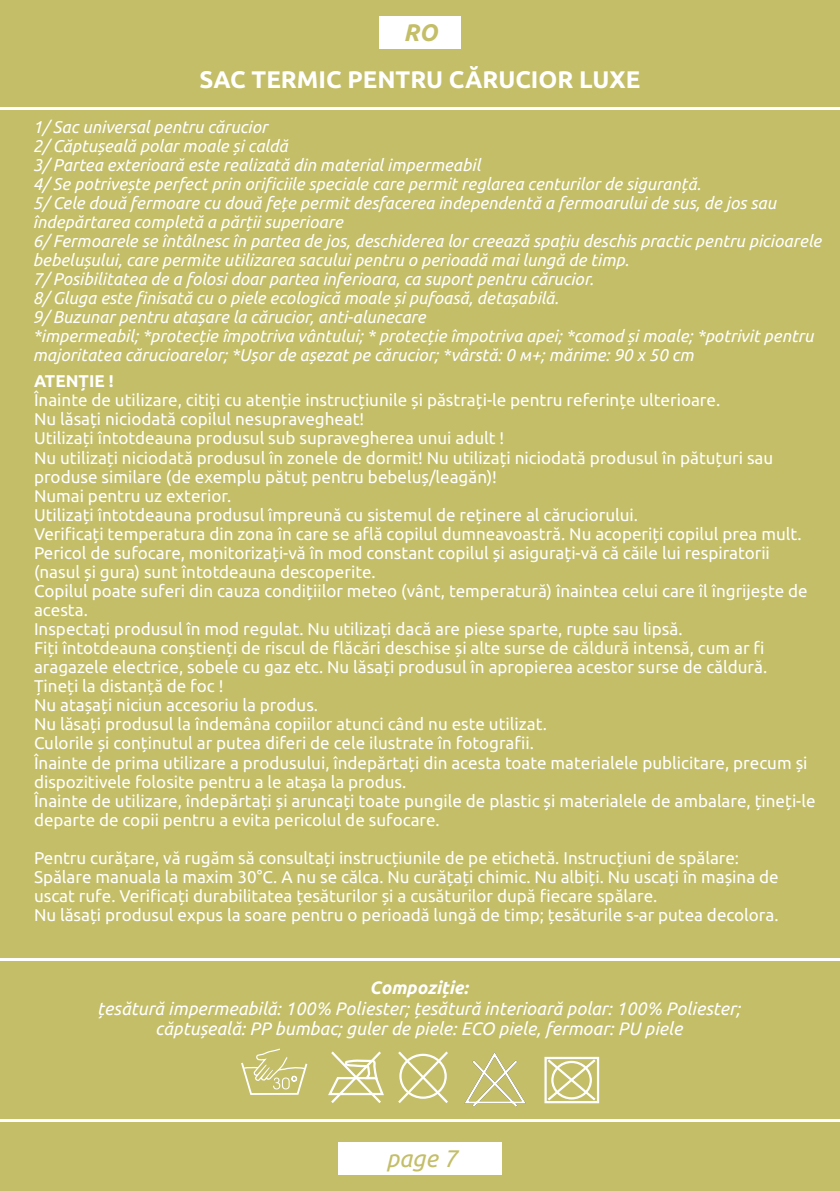
<style>
.page{position:relative;width:840px;height:1191px;background:#fff}
.page>*{position:absolute;margin:0;border:0;box-sizing:border-box;transform-origin:0 0}
.t1{font:700 24px "Ubuntu";color:#fff}
.t2{font:italic 24px "Ubuntu";color:#c3be67}
.t3{font:italic 700 24px "Ubuntu";color:#c3be67}
.t4{font:italic 18px/20.2px "Ubuntu";color:#fff;text-align:center}
.t5{font:italic 700 18px "Ubuntu";color:#fff}
.t6{font:17px/19px "Ubuntu";color:#fff}
.t7{font:italic 17px/19px "Ubuntu";color:#fff}
.t8{font:700 17px "Ubuntu";color:#fff}
</style>
<div class="page">
<div style="left:0;top:0;width:839px;height:1191px;background:#c3be67"></div>
<div style="left:379px;top:16px;width:82px;height:33px;background:#fff"></div>
<div style="left:338px;top:1142px;width:164px;height:32px;background:#fff"></div>
<hr style="left:0;top:1119px;width:839px;height:3px;background:#fff">
<hr style="left:0;top:107px;width:839px;height:3px;background:#fff">
<hr style="left:0;top:958px;width:839px;height:3px;background:#fff">
<svg style="left:241px;top:1048px;width:67px;height:47px"></svg>
<svg style="left:464px;top:1052px;width:62px;height:55px"></svg>
<div style="left:544px;top:1056px;width:55px;height:47px;border:2px solid #fff"></div>
<svg style="left:545px;top:1057px;width:52px;height:45px"></svg>
<svg style="left:328px;top:1051px;width:56px;height:52px"></svg>
<svg style="left:398px;top:1051px;width:50px;height:52px"></svg>
<h1 class="t3" style="left:403px;top:22px;width:35px">RO</h1>
<h1 class="t1" style="left:199px;top:70px;width:442px">SAC TERMIC PENTRU CĂRUCIOR LUXE</h1>
<p class="t7" style="left:33px;top:118px;width:789px">1/ Sac universal pentru cărucior<br>2/ Căptușeală polar moale și caldă<br>3/ Partea exterioară este realizată din material impermeabil<br>4/ Se potrivește perfect prin orificiile speciale care permit reglarea centurilor de siguranță.<br>5/ Cele două fermoare cu două fețe permit desfacerea independentă a fermoarului de sus, de jos sau îndepărtarea completă a părții superioare<br>6/ Fermoarele se întâlnesc în partea de jos, deschiderea lor creează spațiu deschis practic pentru picioarele bebelușului, care permite utilizarea sacului pentru o perioadă mai lungă de timp.<br>7/ Posibilitatea de a folosi doar partea inferioara, ca suport pentru cărucior.<br>8/ Gluga este finisată cu o piele ecologică moale și pufoasă, detașabilă.<br>9/ Buzunar pentru atașare la cărucior, anti-alunecare<br>*impermeabil; *protecție împotriva vântului; * protecție împotriva apei; *comod și moale; *potrivit pentru majoritatea cărucioarelor; *Ușor de așezat pe cărucior; *vârstă: 0 м+; mărime: 90 х 50 cm</p>
<p class="t8" style="left:34px;top:374px;width:81px">ATENȚIE !</p>
<p class="t6" style="left:34px;top:392px;width:782px">Înainte de utilizare, citiți cu atenție instrucțiunile și păstrați-le pentru referințe ulterioare.<br>Nu lăsați niciodată copilul nesupravegheat!<br>Utilizați întotdeauna produsul sub supravegherea unui adult !<br>Nu utilizați niciodată produsul în zonele de dormit! Nu utilizați niciodată produsul în pătuțuri sau produse similare (de exemplu pătuț pentru bebeluș/leagăn)!<br>Numai pentru uz exterior.<br>Utilizați întotdeauna produsul împreună cu sistemul de reținere al căruciorului.<br>Verificați temperatura din zona în care se află copilul dumneavoastră. Nu acoperiți copilul prea mult.<br>Pericol de sufocare, monitorizați-vă în mod constant copilul și asigurați-vă că căile lui respiratorii (nasul și gura) sunt întotdeauna descoperite.<br>Copilul poate suferi din cauza condițiilor meteo (vânt, temperatură) înaintea celui care îl îngrijește de acesta.<br>Inspectați produsul în mod regulat. Nu utilizați dacă are piese sparte, rupte sau lipsă.<br>Fiți întotdeauna conștienți de riscul de flăcări deschise și alte surse de căldură intensă, cum ar fi aragazele electrice, sobele cu gaz etc. Nu lăsați produsul în apropierea acestor surse de căldură.<br>Țineți la distanță de foc !<br>Nu atașați niciun accesoriu la produs.<br>Nu lăsați produsul la îndemâna copiilor atunci când nu este utilizat.<br>Culorile și conținutul ar putea diferi de cele ilustrate în fotografii.<br>Înainte de prima utilizare a produsului, îndepărtați din acesta toate materialele publicitare, precum și dispozitivele folosite pentru a le atașa la produs.<br>Înainte de utilizare, îndepărtați și aruncați toate pungile de plastic și materialele de ambalare, țineți-le departe de copii pentru a evita pericolul de sufocare.</p>
<p class="t6" style="left:34px;top:849px;width:745px">Pentru curățare, vă rugăm să consultați instrucțiunile de pe etichetă. Instrucțiuni de spălare:<br>Spălare manuala la maxim 30°C. A nu se călca. Nu curățați chimic. Nu albiți. Nu uscați în mașina de uscat rufe. Verificați durabilitatea țesăturilor și a cusăturilor după fiecare spălare.<br>Nu lăsați produsul expus la soare pentru o perioadă lungă de timp; țesăturile s-ar putea decolora.</p>
<p class="t5" style="left:369px;top:980px;width:100px">Compoziție:</p>
<p class="t4" style="left:97px;top:999px;width:644px">țesătură impermeabilă: 100% Poliester; țesătură interioară polar: 100% Poliester; căptușeală: PP bumbac; guler de piele: ECO piele, fermoar: PU piele</p>
<h1 class="t2" style="left:386px;top:1148px;width:72px">page 7</h1>
</div>
